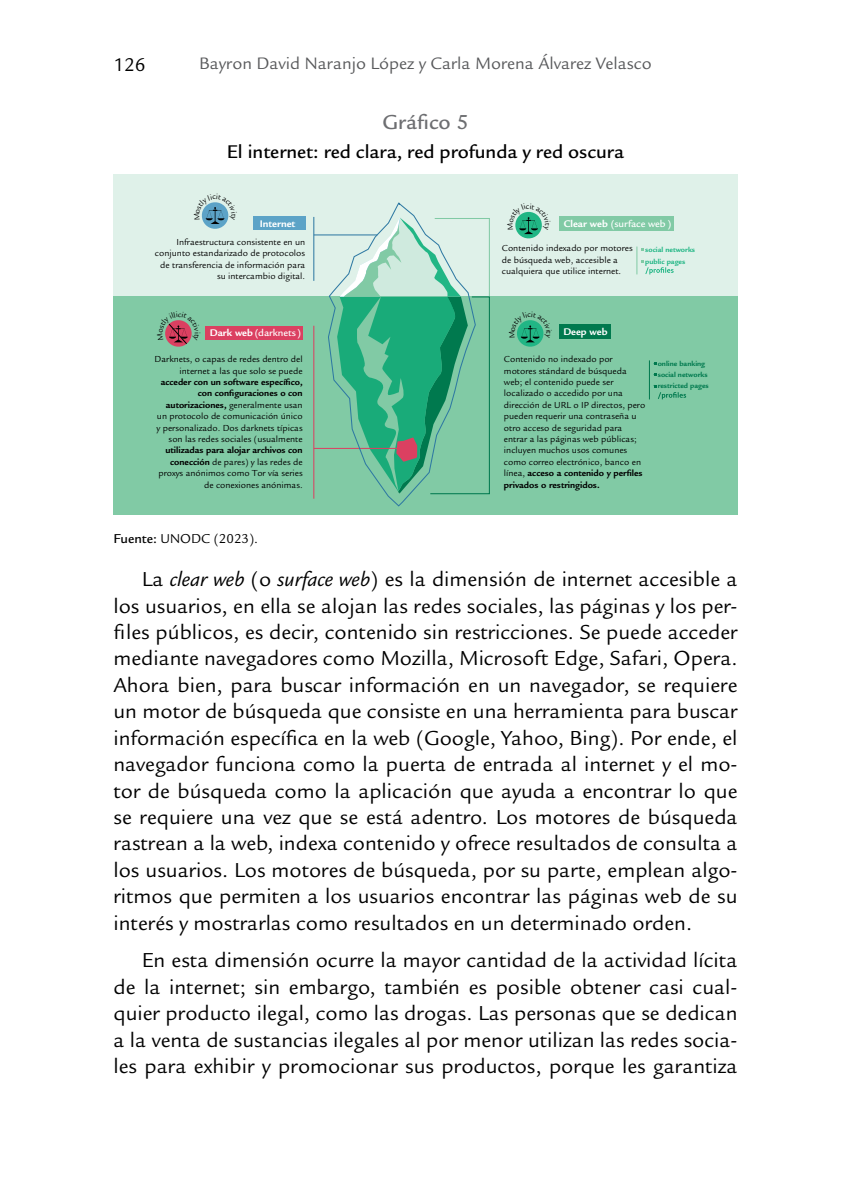
<style>
.page{position:relative;width:851px;height:1191px;background:#fff}
.page>*{position:absolute;margin:0;border:0;box-sizing:border-box;transform-origin:0 0}
.t1{font:22px/26.4px "Legacy Sans Std";color:#000;text-align:justify}
.t2{font:500 22px "Legacy Sans Std";color:#6d6e71}
.t3{font:500 20px "Legacy Sans Std";color:#000}
.t4{font:20px "Legacy Sans Std";color:#000}
.t5{font:18px "Legacy Sans Std";color:#58595b}
.t6{font:14px "Legacy Sans Std";color:#000}
.t7{font:500 10.4px "Legacy Sans Std";color:#fff}
.t8{font:700 10.4px "Legacy Sans Std";color:#fff}
.t9{font:9.4px/11.4px "Legacy Sans Std";color:#000;text-align:right}
.t10{font:700 7.6px "Legacy Sans Std";color:#00794e}
.t11{font:700 7.6px "Legacy Sans Std";color:#21b685}
.s1{font-weight:700}
.s2{font-weight:500}
.s3{font-style:italic}
</style>
<div class="page">
<div style="left:113px;top:174px;width:624px;height:129px;background:#dff1e9"></div>
<div style="left:113px;top:296px;width:624px;height:218px;background:#81caa5"></div>
<hr style="left:314px;top:448px;width:87px;height:1px;background:#db4061">
<hr style="left:314px;top:234px;width:63px;height:1px;background:#2d78a2">
<hr style="left:313px;top:217px;width:1px;height:64px;background:#2d78a2">
<svg style="left:476px;top:218px;width:14px;height:277px"></svg>
<hr style="left:313px;top:326px;width:1px;height:173px;background:#db4061">
<div style="left:559px;top:324px;width:52px;height:14px;background:#00794e"></div>
<div style="left:205px;top:326px;width:98px;height:14px;background:#db4061"></div>
<div style="left:253px;top:216px;width:52px;height:14px;background:#5ca3c7"></div>
<div style="left:559px;top:217px;width:115px;height:14px;background:#81caa5"></div>
<svg style="left:327px;top:202px;width:149px;height:304px"></svg>
<hr style="left:649px;top:360px;width:1px;height:39px;background:#00794e">
<svg style="left:636px;top:246px;width:37px;height:28px"></svg>
<svg style="left:654px;top:385px;width:32px;height:14px"></svg>
<svg style="left:515px;top:211px;width:27px;height:28px"></svg>
<svg style="left:517px;top:320px;width:27px;height:27px"></svg>
<svg style="left:165px;top:320px;width:27px;height:27px"></svg>
<svg style="left:201px;top:202px;width:28px;height:27px"></svg>
<p class="t4" style="left:113px;top:53px;width:34px">126</p>
<p class="t5" style="left:199px;top:53px;width:454px">Bayron David Naranjo López y Carla Morena Álvarez Velasco</p>
<p class="t2" style="left:382px;top:109px;width:87px">Gráfico 5</p>
<p class="t3" style="left:227px;top:141px;width:398px">El internet: red clara, red profunda y red oscura</p>
<p class="t8" style="left:260px;top:217px;width:37px">Internet</p>
<p class="t9" style="left:155px;top:236px;width:152px">Infraestructura consistente en un conjunto estandarizado de protocolos de transferencia de información para su intercambio digital.</p>
<p class="t7" style="left:563px;top:218px;width:109px"><span class="s1">Clear web</span> (surface web )</p>
<p class="t11" style="left:641px;top:245px;width:56px">• social networks</p>
<p class="t11" style="left:641px;top:257px;width:46px">• public pages</p>
<p class="t9" style="left:502px;top:243px;width:132px;text-align:left">Contenido indexado por motores de búsqueda web, accesible a cualquiera que utilice internet.</p>
<p class="t7" style="left:210px;top:327px;width:93px"><span class="s1">Dark web</span> (darknets)</p>
<p class="t8" style="left:563px;top:325px;width:46px">Deep web</p>
<p class="t9" style="left:155px;top:354px;width:149px">Darknets, o capas de redes dentro del internet a las que solo se puede</p>
<p class="t9" style="left:156px;top:376px;width:148px"><span class="s1">acceder con un software específico, con configuraciones o con autorizaciones,</span> generalmente usan un protocolo de comunicación único y personalizado. Dos darknets típicas son las redes sociales (usualmente</p>
<p class="t9" style="left:158px;top:445px;width:146px"><span class="s1">utilizadas para alojar archivos con conección</span> de pares) y las redes de proxys anónimos como Tor vía series de conexiones anónimas.</p>
<p class="t9" style="left:504px;top:354px;width:143px;text-align:left">Contenido no indexado por motores stándard de búsqueda web; el contenido puede ser localizado o accedido por una dirección de URL o IP directos, pero pueden requerir una contraseña u otro acceso de seguridad para entrar a las páginas web públicas; incluyen muchos usos comunes como correo electrónico, banco en línea, <span class="s1">acceso a contenido y perfiles privados o restringidos.</span></p>
<p class="t10" style="left:653px;top:359px;width:53px">• online banking</p>
<p class="t10" style="left:653px;top:370px;width:56px">• social networks</p>
<p class="t10" style="left:653px;top:382px;width:57px">• restricted pages</p>
<p class="t6" style="left:113px;top:530px;width:146px"><span class="s2">Fuente:</span> UNODC (2023).</p>
<p class="t1" style="left:113px;top:566px;width:625px;text-indent:28px">La <span class="s3">clear web</span> (o <span class="s3">surface web</span>) es la dimensión de internet accesible a los usuarios, en ella se alojan las redes sociales, las páginas y los per&shy;files públicos, es decir, contenido sin restricciones. Se puede acceder mediante navegadores como Mozilla, Microsoft Edge, Safari, Opera.<br>Ahora bien, para buscar información en un navegador, se requiere un motor de búsqueda que consiste en una herramienta para buscar información específica en la web (Google, Yahoo, Bing). Por ende, el navegador funciona como la puerta de entrada al internet y el mo&shy;tor de búsqueda como la aplicación que ayuda a encontrar lo que se requiere una vez que se está adentro. Los motores de búsqueda rastrean a la web, indexa contenido y ofrece resultados de consulta a los usuarios. Los motores de búsqueda, por su parte, emplean algo&shy;ritmos que permiten a los usuarios encontrar las páginas web de su interés y mostrarlas como resultados en un determinado orden.</p>
<p class="t1" style="left:113px;top:947px;width:625px;text-indent:28px">En esta dimensión ocurre la mayor cantidad de la actividad lícita de la internet; sin embargo, también es posible obtener casi cual&shy;quier producto ilegal, como las drogas. Las personas que se dedican a la venta de sustancias ilegales al por menor utilizan las redes socia&shy;les para exhibir y promocionar sus productos, porque les garantiza</p>
</div>
